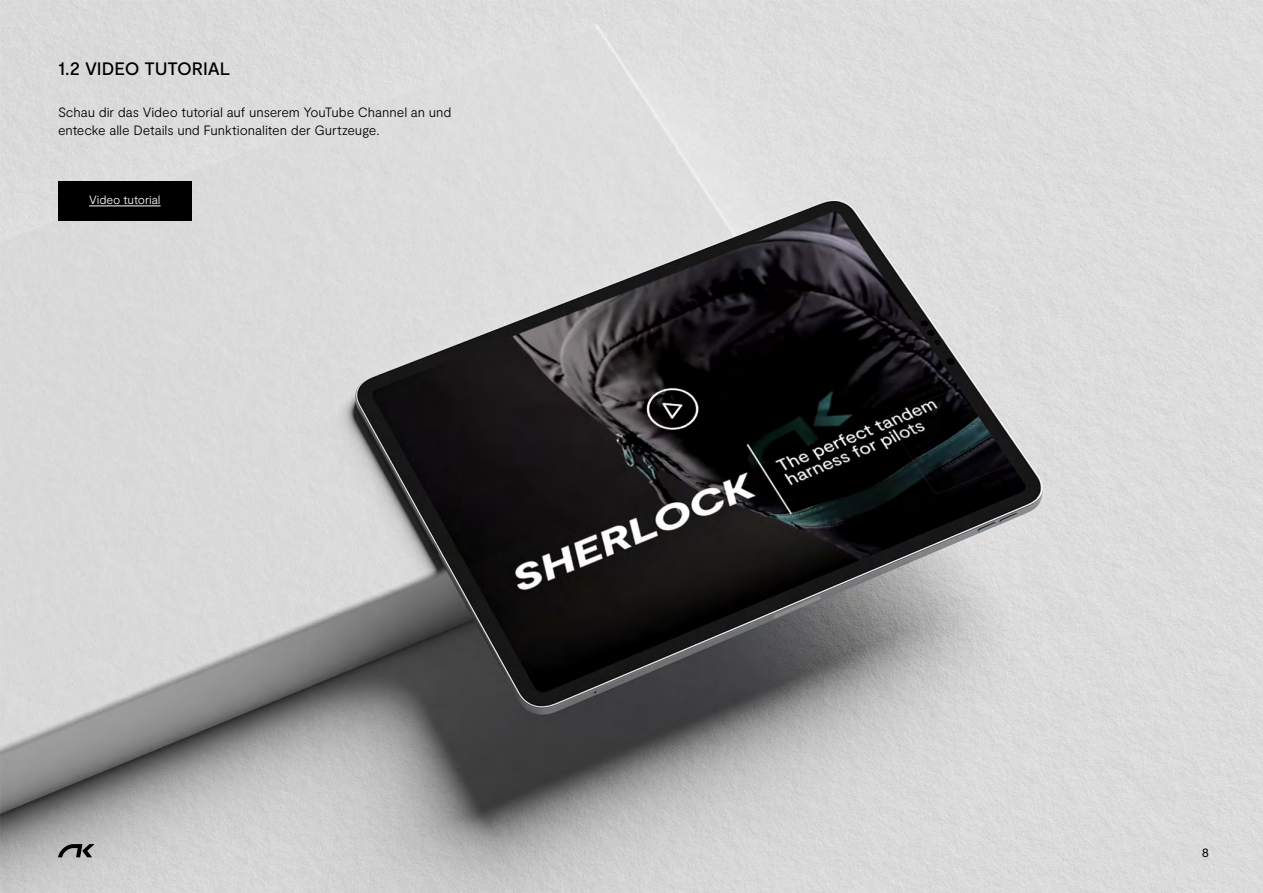
<style>
.page{position:relative;width:1263px;height:893px;background:#fff}
.page>*{position:absolute;margin:0;border:0;box-sizing:border-box;transform-origin:0 0}
.t1{font:500 18px "Moderat";letter-spacing:-.005em;color:#000}
.t2{font:300 13.5px/18px "Moderat";letter-spacing:-.005em;color:#000}
.t3{font:300 12px "Moderat";letter-spacing:-.005em;color:#fff}
.t4{font:12px "Helvetica Neue LT Std";color:#000}
</style>
<div class="page">
<img style="left:0;top:0;width:1263px;height:893px">
<div style="left:58px;top:181px;width:133px;height:39px;background:#000"></div>
<hr style="left:89px;top:206px;width:72px;height:1px;background:#fff">
<svg style="left:58px;top:844px;width:37px;height:13px"></svg>
<h1 class="t1" style="left:58px;top:58px;width:174px">1.2 VIDEO TUTORIAL</h1>
<p class="t2" style="left:58px;top:104px;width:395px">Schau dir das Video tutorial auf unserem YouTube Channel an und entecke alle Details und Funktionaliten der Gurtzeuge.</p>
<p class="t3" style="left:89px;top:193px;width:73px">Video tutorial</p>
<p class="t4" style="left:1202px;top:845px;width:8px">8</p>
</div>
